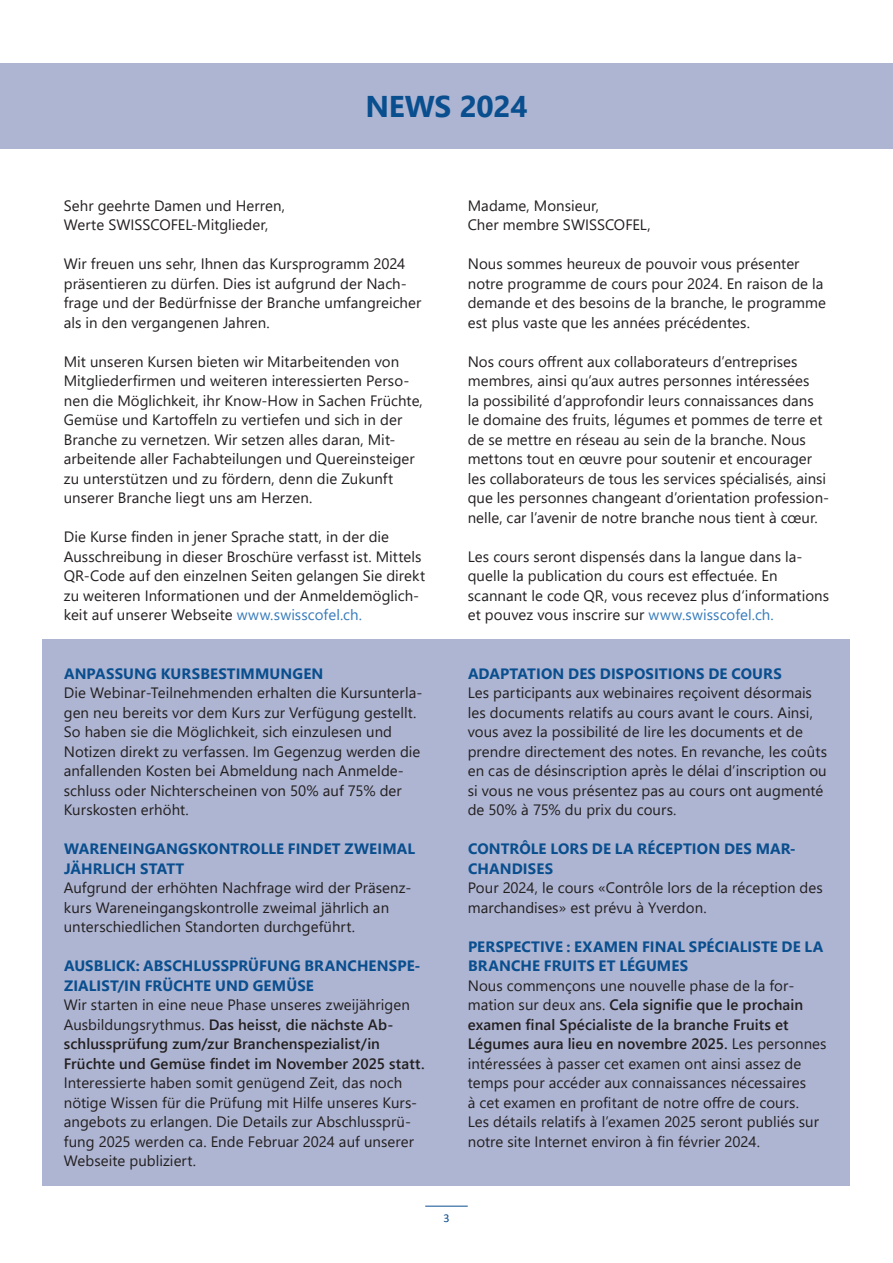
<style>
.page{position:relative;width:893px;height:1263px;background:#fff}
.page>*{position:absolute;margin:0;border:0;box-sizing:border-box;transform-origin:0 0}
.t1{font:700 30px "Segoe UI";letter-spacing:-.01em;color:#094e8e}
.t2{font:15px/19.5px "Segoe UI";letter-spacing:.005em;color:#231f20}
.t3{font:700 15px/19.5px "Segoe UI";letter-spacing:.01em;color:#094e8e}
.t4{font:600 15px/19.5px "Segoe UI";letter-spacing:.005em;color:#231f20}
.t5{font:12px "Calibri";color:#094e8e}
.s1{color:#367bbb}
.s2{font-weight:400}
.s3{font-weight:600}
</style>
<div class="page">
<hr style="left:425px;top:1206px;width:43px;height:1px;background:#094e8e">
<div style="left:0;top:64px;width:893px;height:85px;background:#aeb5d2"></div>
<div style="left:43px;top:639px;width:807px;height:547px;background:#aeb5d2"></div>
<h1 class="t1" style="left:365px;top:78px;width:164px">NEWS 2024</h1>
<p class="t2" style="left:64px;top:194px;width:223px">Sehr geehrte Damen und Herren,<br>Werte SWISSCOFEL-Mitglieder,</p>
<p class="t2" style="left:64px;top:253px;width:359px">Wir freuen uns sehr, Ihnen das Kursprogramm 2024 präsentieren zu dürfen. Dies ist aufgrund der Nach&shy;frage und der Bedürfnisse der Branche umfangreicher als in den vergangenen Jahren.</p>
<p class="t2" style="left:64px;top:350px;width:361px">Mit unseren Kursen bieten wir Mitarbeitenden von Mitgliederfirmen und weiteren interessierten Perso&shy;nen die Möglichkeit, ihr Know-How in Sachen Früchte, Gemüse und Kartoffeln zu vertiefen und sich in der Branche zu vernetzen. Wir setzen alles daran, Mit&shy;arbeitende aller Fachabteilungen und Quereinsteiger zu unterstützen und zu fördern, denn die Zukunft unserer Branche liegt uns am Herzen.</p>
<p class="t2" style="left:64px;top:526px;width:363px">Die Kurse finden in jener Sprache statt, in der die Ausschreibung in dieser Broschüre verfasst ist. Mittels QR-Code auf den einzelnen Seiten gelangen Sie direkt zu weiteren Informationen und der Anmeldemöglich&shy;keit auf unserer Webseite <span class="s1">www.swisscofel.ch.</span></p>
<p class="t3" style="left:64px;top:663px;width:261px">ANPASSUNG KURSBESTIMMUNGEN</p>
<p class="t2" style="left:64px;top:682px;width:360px">Die Webinar-Teilnehmenden erhalten die Kursunterla&shy;gen neu bereits vor dem Kurs zur Verfügung gestellt.<br>So haben sie die Möglichkeit, sich einzulesen und Notizen direkt zu verfassen. Im Gegenzug werden die anfallenden Kosten bei Abmeldung nach Anmelde&shy;schluss oder Nichterscheinen von 50% auf 75% der Kurskosten erhöht.</p>
<p class="t3" style="left:64px;top:838px;width:353px">WARENEINGANGSKONTROLLE FINDET ZWEIMAL<br>JÄHRLICH STATT</p>
<p class="t2" style="left:64px;top:877px;width:349px">Aufgrund der erhöhten Nachfrage wird der Präsenz&shy;kurs Wareneingangskontrolle zweimal jährlich an unterschiedlichen Standorten durchgeführt.</p>
<p class="t3" style="left:64px;top:955px;width:358px">AUSBLICK: ABSCHLUSSPRÜFUNG BRANCHENSPE-<br>ZIALIST/IN FRÜCHTE UND GEMÜSE</p>
<p class="t4" style="left:64px;top:994px;width:362px"><span class="s2">Wir starten in eine neue Phase unseres zweijährigen Ausbildungsrythmus.</span> Das heisst, die nächste Ab&shy;schlussprüfung zum/zur Branchenspezialist/in Früchte und Gemüse findet im November 2025 statt.</p>
<p class="t2" style="left:64px;top:1072px;width:355px">Interessierte haben somit genügend Zeit, das noch nötige Wissen für die Prüfung mit Hilfe unseres Kurs&shy;angebots zu erlangen. Die Details zur Abschlussprü&shy;fung 2025 werden ca. Ende Februar 2024 auf unserer Webseite publiziert.</p>
<p class="t2" style="left:468px;top:194px;width:184px">Madame, Monsieur,<br>Cher membre SWISSCOFEL,</p>
<p class="t2" style="left:468px;top:253px;width:360px">Nous sommes heureux de pouvoir vous présenter notre programme de cours pour 2024. En raison de la demande et des besoins de la branche, le programme est plus vaste que les années précédentes.</p>
<p class="t2" style="left:468px;top:350px;width:363px">Nos cours offrent aux collaborateurs d’entreprises membres, ainsi qu’aux autres personnes intéressées<br>la possibilité d’approfondir leurs connaissances dans<br>le domaine des fruits, légumes et pommes de terre et de se mettre en réseau au sein de la branche. Nous mettons tout en œuvre pour soutenir et encourager les collaborateurs de tous les services spécialisés, ainsi que les personnes changeant d’orientation profession&shy;nelle, car l’avenir de notre branche nous tient à cœur.</p>
<p class="t2" style="left:468px;top:545px;width:363px">Les cours seront dispensés dans la langue dans la&shy;quelle la publication du cours est effectuée. En scannant le code QR, vous recevez plus d‘informations et pouvez vous inscrire sur <span class="s1">www.swisscofel.ch.</span></p>
<p class="t3" style="left:468px;top:663px;width:315px">ADAPTATION DES DISPOSITIONS DE COURS</p>
<p class="t2" style="left:468px;top:682px;width:361px">Les participants aux webinaires reçoivent désormais les documents relatifs au cours avant le cours. Ainsi, vous avez la possibilité de lire les documents et de prendre directement des notes. En revanche, les coûts en cas de désinscription après le délai d’inscription ou si vous ne vous présentez pas au cours ont augmenté de 50% à 75% du prix du cours.</p>
<p class="t3" style="left:468px;top:838px;width:329px">CONTRÔLE LORS DE LA RÉCEPTION DES MAR-<br>CHANDISES</p>
<p class="t2" style="left:468px;top:877px;width:357px">Pour 2024, le cours «Contrôle lors de la réception des marchandises» est prévu à Yverdon.</p>
<p class="t3" style="left:468px;top:936px;width:357px">PERSPECTIVE : EXAMEN FINAL SPÉCIALISTE DE LA<br>BRANCHE FRUITS ET LÉGUMES</p>
<p class="t2" style="left:468px;top:974px;width:360px">Nous commençons une nouvelle phase de la for&shy;mation sur deux ans. <span class="s3">Cela signifie que le prochain examen final Spécialiste de la branche Fruits et Légumes aura lieu en novembre 2025.</span> Les personnes intéressées à passer cet examen ont ainsi assez de temps pour accéder aux connaissances nécessaires<br>à cet examen en profitant de notre offre de cours.<br>Les détails relatifs à l’examen 2025 seront publiés sur notre site Internet environ à fin février 2024.</p>
<p class="t5" style="left:443px;top:1209px;width:8px">3</p>
</div>
